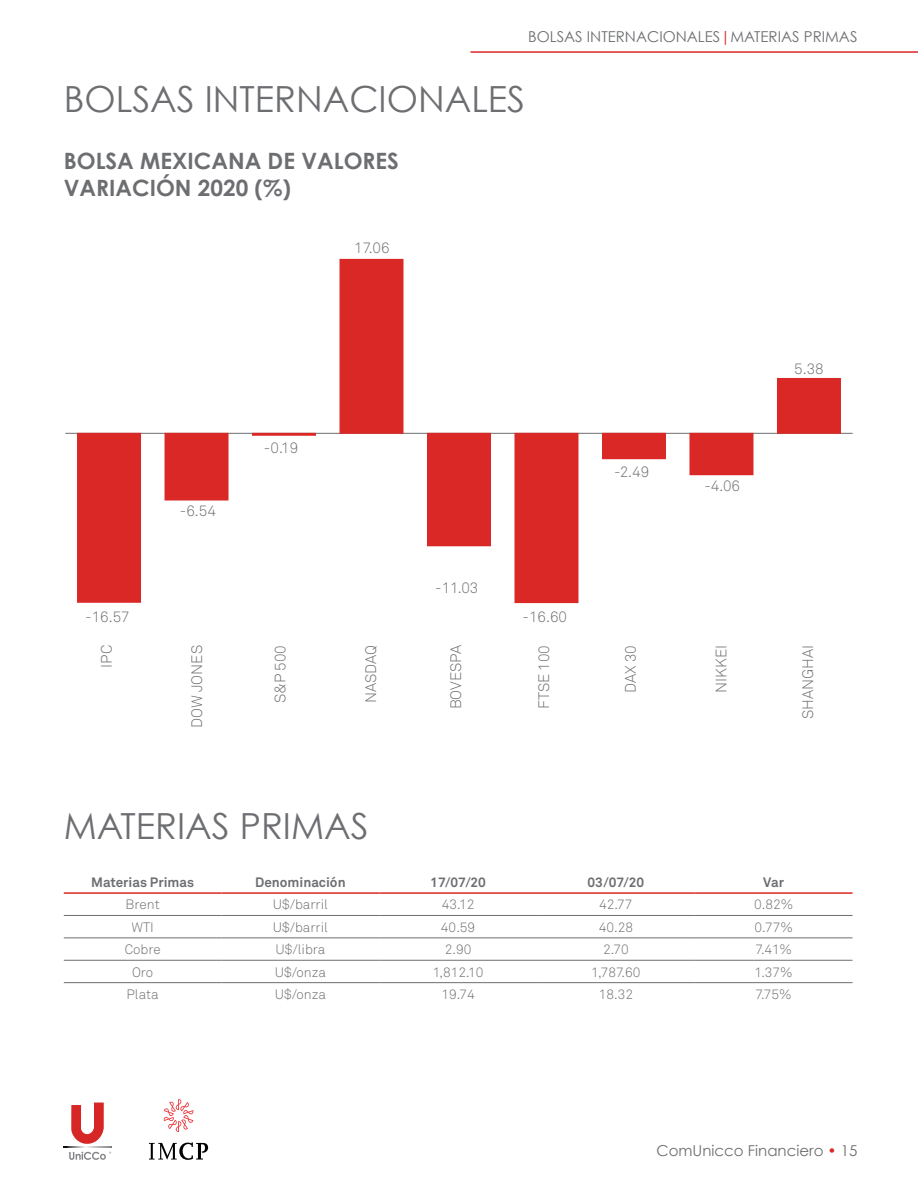
<style>
.page{position:relative;width:918px;height:1188px;background:#fff}
.page>*{position:absolute;margin:0;border:0;box-sizing:border-box;transform-origin:0 0}
.t1{font:36px "Century Gothic";color:#6d6e71}
.t2{font:700 22.5px/27px "Century Gothic";color:#6d6e71}
.t3{font:300 15px "Akkurat";color:#6d6e70}
.t4{font:15px "Century Gothic";color:#6d6e71}
.t5{font:300 13.5px "Akkurat";color:#6d6e71}
.t6{font:700 13.5px "Akkurat";color:#6d6e71}
.s1{color:#da2826}
</style>
<div class="page">
<svg style="left:64px;top:1147px;width:48px;height:1px"></svg>
<svg style="left:71px;top:1103px;width:33px;height:41px"></svg>
<svg style="left:69px;top:1152px;width:42px;height:8px"></svg>
<hr style="left:470px;top:51px;width:448px;height:2px;background:#da2826">
<svg style="left:149px;top:1142px;width:59px;height:18px"></svg>
<svg style="left:163px;top:1099px;width:31px;height:33px"></svg>
<hr style="left:64px;top:915px;width:158px;height:1px;background:#6d6e71">
<hr style="left:222px;top:915px;width:157px;height:1px;background:#6d6e71">
<hr style="left:379px;top:915px;width:158px;height:1px;background:#6d6e71">
<hr style="left:537px;top:915px;width:158px;height:1px;background:#6d6e71">
<hr style="left:695px;top:915px;width:158px;height:1px;background:#6d6e71">
<hr style="left:64px;top:938px;width:158px;height:1px;background:#6d6e71">
<hr style="left:222px;top:938px;width:157px;height:1px;background:#6d6e71">
<hr style="left:379px;top:938px;width:158px;height:1px;background:#6d6e71">
<hr style="left:537px;top:938px;width:158px;height:1px;background:#6d6e71">
<hr style="left:695px;top:938px;width:158px;height:1px;background:#6d6e71">
<hr style="left:64px;top:960px;width:158px;height:1px;background:#6d6e71">
<hr style="left:222px;top:960px;width:157px;height:1px;background:#6d6e71">
<hr style="left:379px;top:960px;width:158px;height:1px;background:#6d6e71">
<hr style="left:537px;top:960px;width:158px;height:1px;background:#6d6e71">
<hr style="left:695px;top:960px;width:158px;height:1px;background:#6d6e71">
<hr style="left:64px;top:982px;width:158px;height:1px;background:#6d6e71">
<hr style="left:222px;top:982px;width:157px;height:1px;background:#6d6e71">
<hr style="left:379px;top:982px;width:158px;height:1px;background:#6d6e71">
<hr style="left:537px;top:982px;width:158px;height:1px;background:#6d6e71">
<hr style="left:695px;top:982px;width:158px;height:1px;background:#6d6e71">
<hr style="left:64px;top:892px;width:158px;height:2px;background:#da2826">
<hr style="left:222px;top:892px;width:157px;height:2px;background:#da2826">
<hr style="left:379px;top:892px;width:158px;height:2px;background:#da2826">
<hr style="left:537px;top:892px;width:158px;height:2px;background:#da2826">
<hr style="left:695px;top:892px;width:158px;height:2px;background:#da2826">
<hr style="left:65px;top:433px;width:788px;height:1px;background:#6d6e70">
<div style="left:78px;top:433px;width:63px;height:169px;background:#da2826"></div>
<div style="left:77px;top:433px;width:64px;height:170px;border:1px solid #da2826"></div>
<div style="left:165px;top:433px;width:63px;height:67px;background:#da2826"></div>
<div style="left:252px;top:433px;width:64px;height:3px;border:1px solid #da2826"></div>
<div style="left:340px;top:259px;width:63px;height:174px;background:#da2826"></div>
<div style="left:428px;top:433px;width:62px;height:113px;background:#da2826"></div>
<div style="left:427px;top:433px;width:64px;height:113px;border:1px solid #da2826"></div>
<div style="left:515px;top:433px;width:63px;height:170px;background:#da2826"></div>
<div style="left:602px;top:433px;width:63px;height:26px;background:#da2826"></div>
<div style="left:690px;top:433px;width:63px;height:42px;background:#da2826"></div>
<div style="left:777px;top:378px;width:63px;height:55px;background:#da2826"></div>
<div style="left:777px;top:378px;width:64px;height:56px;border:1px solid #da2826"></div>
<p class="t4" style="left:528px;top:27px;width:331px">BOLSAS INTERNACIONALES<span class="s1">|</span>MATERIAS PRIMAS</p>
<h1 class="t1" style="left:64px;top:77px;width:463px">BOLSAS INTERNACIONALES</h1>
<h2 class="t2" style="left:64px;top:146px;width:337px">BOLSA MEXICANA DE VALORES<br>VARIACIÓN 2020 (%)</h2>
<p class="t3" style="left:85px;top:608px;width:46px">-16.57</p>
<p class="t3" style="left:98px;top:668px;width:24px;rotate:-90deg">IPC</p>
<p class="t3" style="left:180px;top:502px;width:38px">-6.54</p>
<p class="t3" style="left:264px;top:439px;width:36px">-0.19</p>
<p class="t3" style="left:354px;top:239px;width:37px">17.06</p>
<p class="t3" style="left:435px;top:579px;width:45px">-11.03</p>
<p class="t3" style="left:523px;top:608px;width:46px">-16.60</p>
<p class="t3" style="left:614px;top:463px;width:37px">-2.49</p>
<p class="t3" style="left:704px;top:477px;width:37px">-4.06</p>
<p class="t3" style="left:794px;top:360px;width:31px">5.38</p>
<p class="t3" style="left:188px;top:728px;width:84px;rotate:-90deg">DOW JONES</p>
<p class="t3" style="left:271px;top:703px;width:59px;rotate:-90deg">S&amp;P 500</p>
<p class="t3" style="left:362px;top:703px;width:60px;rotate:-90deg">NASDAQ</p>
<p class="t3" style="left:447px;top:709px;width:66px;rotate:-90deg">BOVESPA</p>
<p class="t3" style="left:535px;top:709px;width:65px;rotate:-90deg">FTSE 100</p>
<p class="t3" style="left:622px;top:693px;width:49px;rotate:-90deg">DAX 30</p>
<p class="t3" style="left:712px;top:693px;width:50px;rotate:-90deg">NIKKEI</p>
<p class="t3" style="left:799px;top:719px;width:76px;rotate:-90deg">SHANGHAI</p>
<h1 class="t1" style="left:64px;top:804px;width:306px">MATERIAS PRIMAS</h1>
<p class="t6" style="left:91px;top:873px;width:104px">Materias Primas</p>
<p class="t6" style="left:255px;top:873px;width:92px">Denominación</p>
<p class="t6" style="left:430px;top:873px;width:57px">17/07/20</p>
<p class="t6" style="left:588px;top:873px;width:58px">03/07/20</p>
<p class="t6" style="left:763px;top:873px;width:22px">Var</p>
<p class="t5" style="left:126px;top:897px;width:36px">Brent</p>
<p class="t5" style="left:273px;top:897px;width:57px">U$/barril</p>
<p class="t5" style="left:442px;top:897px;width:34px">43.12</p>
<p class="t5" style="left:599px;top:897px;width:35px">42.77</p>
<p class="t5" style="left:754px;top:897px;width:41px">0.82%</p>
<p class="t5" style="left:131px;top:919px;width:24px">WTI</p>
<p class="t5" style="left:273px;top:919px;width:57px">U$/barril</p>
<p class="t5" style="left:441px;top:919px;width:36px">40.59</p>
<p class="t5" style="left:599px;top:919px;width:36px">40.28</p>
<p class="t5" style="left:754px;top:919px;width:40px">0.77%</p>
<p class="t5" style="left:125px;top:942px;width:37px">Cobre</p>
<p class="t5" style="left:275px;top:942px;width:52px">U$/libra</p>
<p class="t5" style="left:445px;top:942px;width:28px">2.90</p>
<p class="t5" style="left:603px;top:942px;width:27px">2.70</p>
<p class="t5" style="left:755px;top:942px;width:38px">7.41%</p>
<p class="t5" style="left:132px;top:964px;width:23px">Oro</p>
<p class="t5" style="left:275px;top:964px;width:53px">U$/onza</p>
<p class="t5" style="left:433px;top:964px;width:52px">1,812.10</p>
<p class="t5" style="left:591px;top:964px;width:51px">1,787.60</p>
<p class="t5" style="left:755px;top:964px;width:40px">1.37%</p>
<p class="t5" style="left:127px;top:986px;width:34px">Plata</p>
<p class="t5" style="left:275px;top:986px;width:53px">U$/onza</p>
<p class="t5" style="left:441px;top:986px;width:35px">19.74</p>
<p class="t5" style="left:599px;top:986px;width:36px">18.32</p>
<p class="t5" style="left:756px;top:986px;width:38px">7.75%</p>
<p class="t4" style="left:657px;top:1142px;width:203px">ComUnicco Financiero <span class="s1">•</span> 15</p>
</div>
